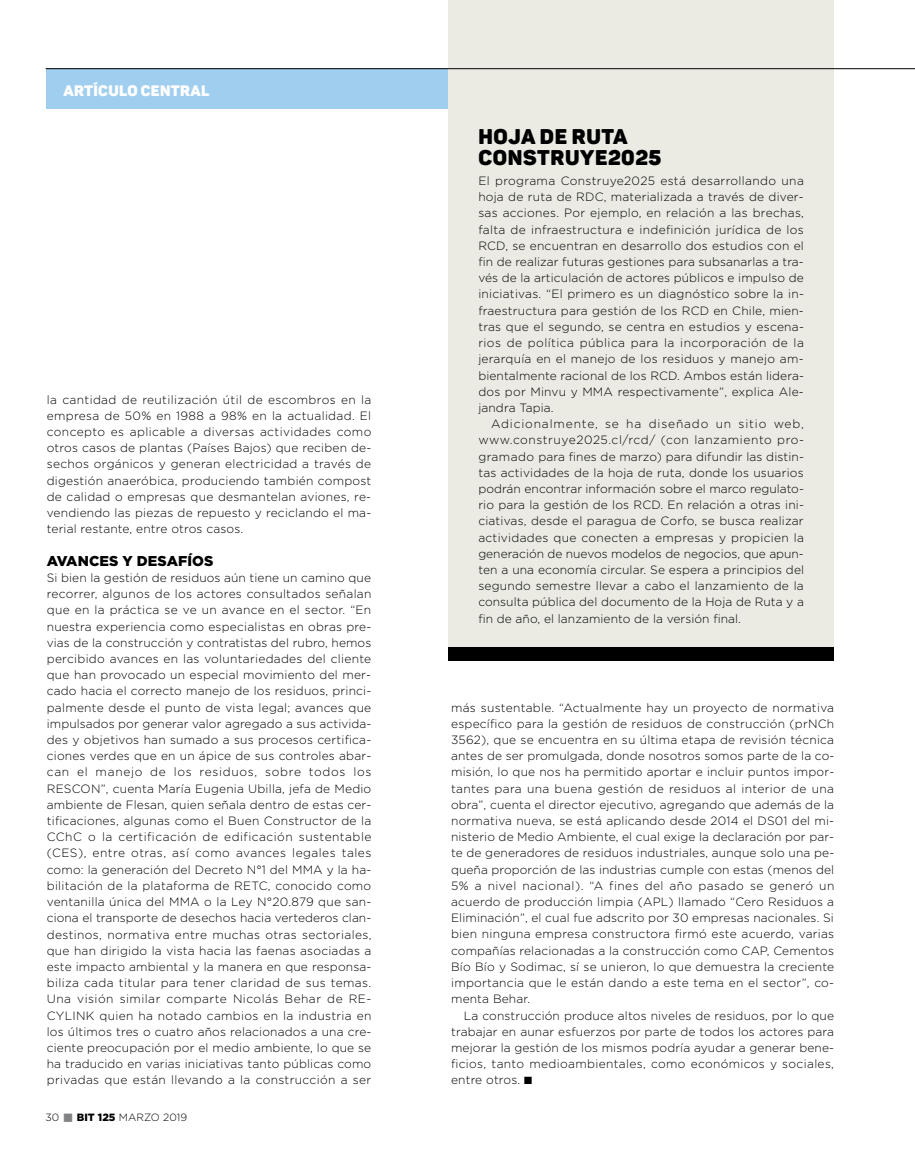
<style>
.page{position:relative;width:915px;height:1170px;background:#fff}
.page>*{position:absolute;margin:0;border:0;box-sizing:border-box;transform-origin:0 0}
.t1{font:21px/21px "Panton Black Caps";letter-spacing:.03em;color:#000}
.t2{font:15px "Panton Black Caps";letter-spacing:.02em;color:#fff}
.t3{font:900 14.25px "Gotham";letter-spacing:.005em;color:#000}
.t4{font:300 12px/16.2px "Gotham";letter-spacing:.015em;color:#000;text-align:justify}
.t5{font:300 10.5px "Gotham";letter-spacing:.005em;color:#000}
.s1{color:#808285}
.s2{font-weight:900}
</style>
<div class="page">
<div style="left:448px;top:0;width:385px;height:660px;background:#ebebe4"></div>
<div style="left:448px;top:647px;width:385px;height:13px;background:#000"></div>
<div style="left:46px;top:68px;width:401px;height:41px;background:#a0ceef"></div>
<hr style="left:46px;top:68px;width:868px;height:1px;background:#000">
<p class="t2" style="left:63px;top:81px;width:147px">ARTÍCULO CENTRAL</p>
<p class="t4" style="left:47px;top:391px;width:326px">la cantidad de reutilización útil de escombros en la empresa de 50% en 1988 a 98% en la actualidad. El concepto es aplicable a diversas actividades como otros casos de plantas (Países Bajos) que reciben de&shy;sechos orgánicos y generan electricidad a través de digestión anaeróbica, produciendo también compost de calidad o empresas que desmantelan aviones, re&shy;vendiendo las piezas de repuesto y reciclando el ma&shy;terial restante, entre otros casos.</p>
<p class="t3" style="left:47px;top:551px;width:168px">AVANCES Y DESAFÍOS</p>
<p class="t4" style="left:47px;top:569px;width:326px">Si bien la gestión de residuos aún tiene un camino que recorrer, algunos de los actores consultados señalan que en la práctica se ve un avance en el sector. “En nuestra experiencia como especialistas en obras pre&shy;vias de la construcción y contratistas del rubro, hemos percibido avances en las voluntariedades del cliente que han provocado un especial movimiento del mer&shy;cado hacia el correcto manejo de los residuos, princi&shy;palmente desde el punto de vista legal; avances que impulsados por generar valor agregado a sus activida&shy;des y objetivos han sumado a sus procesos certifica&shy;ciones verdes que en un ápice de sus controles abar&shy;can el manejo de los residuos, sobre todos los RESCON”, cuenta María Eugenia Ubilla, jefa de Medio ambiente de Flesan, quien señala dentro de estas cer&shy;tificaciones, algunas como el Buen Constructor de la CChC o la certificación de edificación sustentable (CES), entre otras, así como avances legales tales como: la generación del Decreto N°1 del MMA y la ha&shy;bilitación de la plataforma de RET</p>
<p class="t4" style="left:47px;top:877px;width:326px;text-indent:212px">C, conocido como ventanilla única del MMA o la Ley N°20.879 que san&shy;ciona el transporte de desechos hacia vertederos clan&shy;destinos, normativa entre muchas otras sectoriales, que han dirigido la vista hacia las faenas asociadas a este impacto ambiental y la manera en que responsa&shy;biliza cada titular para tener claridad de sus temas.<br>Una visión similar comparte Nicolás Behar de RE-CYLI NK quien ha notado cambios en la industria en los últimos tres o cuatro años relacionados a una cre&shy;ciente preocupación por el medio ambiente, lo que se ha traducido en varias iniciativas tanto públicas como privadas que están llevando a la construcción a ser</p>
<p class="t5" style="left:45px;top:1110px;width:143px">30 <span class="s1">■</span> <span class="s2">BIT 125</span> ma rzo 2019</p>
<h1 class="t1" style="left:478px;top:125px;width:184px">HOJA DE RUTA<br>CONSTRUYE2025</h1>
<p class="t4" style="left:478px;top:172px;width:327px">E l programa Construye2025 está desarrollando una hoja de ruta de RDC, materializada a través de diver&shy;sas acciones. Por ejemplo, en relación a las brechas, falta de infraestructura e indefinición jurídica de los RCD, se encuentran en desarrollo dos estudios con el fin de realizar futuras gestiones para subsanarlas a tra&shy;vés de la articulación de actores públicos e impulso de iniciativas. “El primero es un diagnóstico sobre la in&shy;fraestructura para gestión de los RCD en Chile, mien&shy;tras que el segundo, se centra en estudios y escena&shy;rios de política pública para la incorporación de la jerarquía en el manejo de los residuos y manejo am&shy;bientalmente racional de los RCD. Ambos están lidera&shy;dos por M invu y MMA respectivamente”, explica Ale&shy;jandra Tapia.</p>
<p class="t4" style="left:478px;top:415px;width:327px;text-indent:13px">Adicionalmente, se ha diseñado un sitio web, www.construye2025.cl/rcd/ (con lanzamiento pro&shy;gramado para fines de marzo) para difundir las distin&shy;tas actividades de la hoja de ruta, donde los usuarios podrán encontrar información sobre el marco regulato&shy;rio para la gestión de los RCD. En relación a otras ini&shy;ciativas, desde el paragua de Corfo, se busca realizar actividades que conecten a empresas y propicien la generación de nuevos modelos de negocios, que apun&shy;ten a una economía circular. Se espera a principios del segundo semestre llevar a cabo el lanzamiento de la consulta pública del documento de la Hoja de Ruta y a fin de año, el lanzamiento de la versión final.</p>
<p class="t4" style="left:451px;top:698px;width:384px">más sustentable. “Actualmente hay un proyecto de normativa específico para la gestión de residuos de construcción (prNCh 3562), que se encuentra en su última etapa de revisión técnica antes de ser promulgada, donde nosotros somos parte de la co&shy;misión, lo que nos ha permitido aportar e incluir puntos impor&shy;tantes para una buena gestión de residuos al interior de una obra”, cuenta el director ejecutivo, agregando que además de la normativa nueva, se está aplicando desde 2014 el DS01 del mi&shy;nisterio de Medio Ambiente, el cual exige la declaración por par&shy;te de generadores de residuos industriales, aunque solo una pe&shy;queña proporción de las industrias cumple con estas (menos del 5% a nivel nacional). “A fines del año pasado se generó un acuerdo de producción limpia (APL) llamado “Cero Residuos a Eliminación”, el cual fue adscrito por 30 empresas nacionales. Si bien ninguna empresa constructora firmó este acuerdo, varias compañías relacionadas a la construcción como CAP, Cementos Bío Bío y Sodimac, sí se unieron, lo que demuestra la creciente importancia que le están dando a este tema en el sector”, co&shy;menta Behar.</p>
<p class="t4" style="left:451px;top:1006px;width:384px;text-indent:13px">La construcción produce altos niveles de residuos, por lo que trabajar en aunar esfuerzos por parte de todos los actores para mejorar la gestión de los mismos podría ayudar a generar bene&shy;ficios, tanto medioambientales, como económicos y sociales, entre otros. ■</p>
</div>
